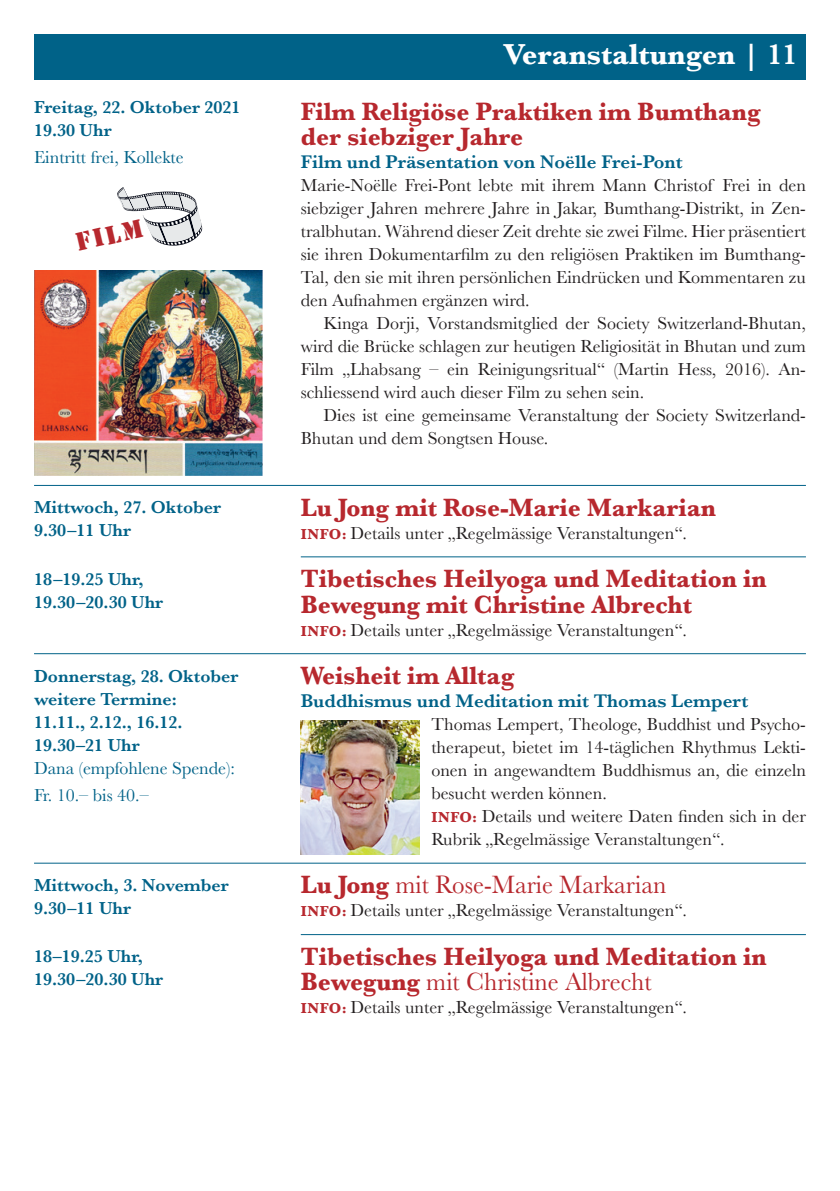
<style>
.page{position:relative;width:840px;height:1191px;background:#fff}
.page>*{position:absolute;margin:0;border:0;box-sizing:border-box;transform-origin:0 0}
.t1{font:700 30px "Baskerville";color:#fff}
.t2{font:700 26px/25.4px "Baskerville";color:#b7282e;scale:.96 1}
.t3{font:26px "Baskerville";color:#b7282e;scale:.96 1}
.t4{font:23.8px "Stencil";color:#b7282e}
.t5{font:600 19px "Baskerville";color:#006288}
.t6{font:18px/23px "Baskerville";color:#231f20;text-align:justify}
.t7{font:600 18px/23px "Baskerville";color:#006288}
.t8{font:18px/27.6px "Baskerville";color:#006288}
.s1{font-weight:600}
.s2{font-weight:700;font-size:15px;color:#b7282e}
.s3{font-weight:700}
.s4{font-weight:400}
</style>
<div class="page">
<hr style="left:34px;top:485px;width:771px;height:1px;background:#006288">
<hr style="left:300px;top:556px;width:505px;height:1px;background:#006288">
<hr style="left:34px;top:653px;width:771px;height:1px;background:#006288">
<hr style="left:34px;top:863px;width:771px;height:1px;background:#006288">
<hr style="left:300px;top:934px;width:505px;height:1px;background:#006288">
<div style="left:34px;top:34px;width:771px;height:45px;background:#006288"></div>
<svg style="left:117px;top:187px;width:85px;height:59px"></svg>
<img style="left:34px;top:271px;width:228px;height:204px">
<img style="left:300px;top:721px;width:120px;height:134px">
<p class="t7" style="left:34px;top:95px;width:208px">Freitag, 22. Oktober 2021<br>19.30 Uhr</p>
<p class="t8" style="left:34px;top:144px;width:151px">Eintritt frei, Kollekte</p>
<h3 class="t4" style="left:73px;top:228px;width:70px;rotate:-13deg">FILM</h3>
<h1 class="t1" style="left:503px;top:34px;width:295px">Veranstaltungen <span class="s1">| 11</span></h1>
<h2 class="t2" style="left:300px;top:99px;width:480px">Film Religiöse Praktiken im Bumthang der siebziger Jahre</h2>
<p class="t5" style="left:300px;top:149px;width:383px">Film und Präsentation von Noëlle Frei-Pont</p>
<p class="t6" style="left:300px;top:174px;width:506px">Marie-Noëlle Frei-Pont lebte mit ihrem Mann Christof Frei in den siebziger Jahren mehrere Jahre in Jakar, Bumthang-Distrikt, in Zen&shy;tralbhutan. Während dieser Zeit drehte sie zwei Filme. Hier präsentiert sie ihren Dokumentarfilm zu den religiösen Praktiken im Bumthang-Tal, den sie mit ihren persönlichen Eindrücken und Kommentaren zu den Aufnahmen ergänzen wird.</p>
<p class="t6" style="left:300px;top:312px;width:506px;text-indent:23px">Kinga Dorji, Vorstandsmitglied der Society Switzerland-Bhutan, wird die Brücke schlagen zur heutigen Religiosität in Bhutan und zum Film „Lhabsang – ein Reinigungsritual“ (Martin Hess, 2016). An&shy;schliessend wird auch dieser Film zu sehen sein.</p>
<p class="t6" style="left:300px;top:404px;width:506px;text-indent:23px">Dies ist eine gemeinsame Veranstaltung der Society Switzerland-<br>Bhutan und dem Songtsen House.</p>
<p class="t7" style="left:34px;top:496px;width:188px">Mittwoch, 27. Oktober<br>9.30–11 Uhr</p>
<h2 class="t2" style="left:300px;top:495px;width:433px">Lu Jong mit Rose-Marie Markarian</h2>
<p class="t6" style="left:300px;top:521px;width:387px"><span class="s2">INFO:</span> Details unter „Regelmässige Veranstaltungen“.</p>
<p class="t7" style="left:34px;top:567px;width:130px">18–19.25 Uhr,<br>19.30–20.30 Uhr</p>
<h2 class="t2" style="left:300px;top:566px;width:486px">Tibetisches Heilyoga und Meditation in<br>Bewegung mit Christine Albrecht</h2>
<p class="t6" style="left:300px;top:618px;width:387px"><span class="s2">INFO:</span> Details unter „Regelmässige Veranstaltungen“.</p>
<p class="t7" style="left:34px;top:664px;width:206px">Donnerstag, 28. Oktober weitere Termine:<br>11.11., 2.12., 16.12.<br>19.30–21 Uhr</p>
<p class="t8" style="left:34px;top:754px;width:202px">Dana (empfohlene Spende):<br>Fr. 10.– bis 40.–</p>
<h2 class="t2" style="left:300px;top:663px;width:224px">Weisheit im Alltag</h2>
<p class="t5" style="left:300px;top:687px;width:449px">Buddhismus und Meditation mit Thomas Lempert</p>
<p class="t6" style="left:431px;top:713px;width:376px;text-align:left">Thomas Lempert, Theologe, Buddhist und Psycho&shy;therapeut, bietet im 14-täglichen Rhythmus Lekti&shy;onen in angewandtem Buddhismus an, die einzeln besucht werden können.<br><span class="s2">INFO:</span> Details und weitere Daten finden sich in der Rubrik „Regelmässige Veranstaltungen“.</p>
<p class="t7" style="left:34px;top:873px;width:196px">Mittwoch, 3. November<br>9.30–11 Uhr</p>
<h2 class="t3" style="left:300px;top:868px;width:382px"><span class="s3">Lu Jong</span> mit Rose-Marie Markarian</h2>
<p class="t6" style="left:300px;top:899px;width:387px"><span class="s2">INFO:</span> Details unter „Regelmässige Veranstaltungen“.</p>
<p class="t7" style="left:34px;top:945px;width:130px">18–19.25 Uhr,<br>19.30–20.30 Uhr</p>
<h2 class="t2" style="left:300px;top:944px;width:486px">Tibetisches Heilyoga und Meditation in<br>Bewegung <span class="s4">mit Christine Albrecht</span></h2>
<p class="t6" style="left:300px;top:996px;width:387px"><span class="s2">INFO:</span> Details unter „Regelmässige Veranstaltungen“.</p>
</div>
